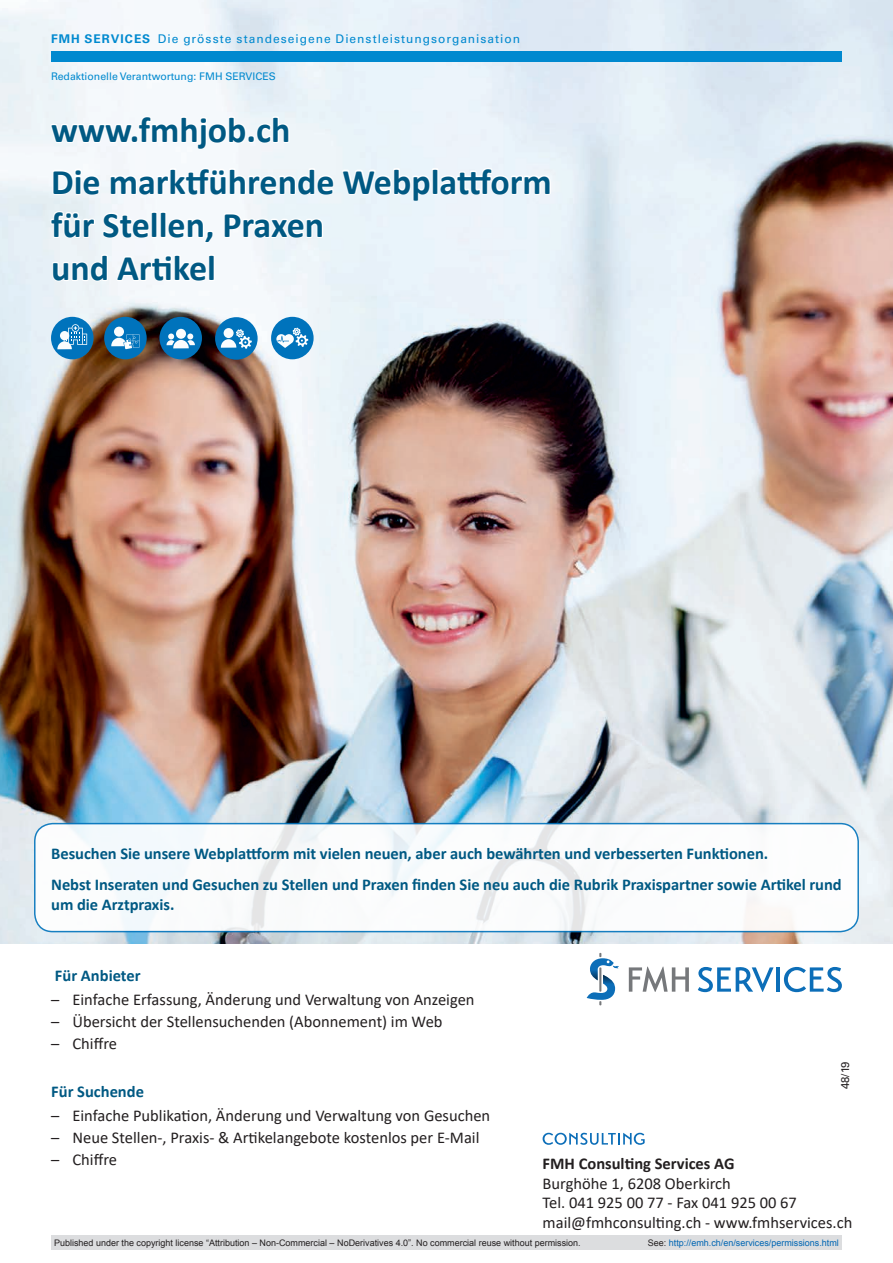
<style>
.page{position:relative;width:893px;height:1263px;background:#fff}
.page>*{position:absolute;margin:0;border:0;box-sizing:border-box;transform-origin:0 0}
.t1{font:700 36px/51.8px "Calibri";color:#005983}
.t2{font:16.5px/19.8px "Calibri";color:#231f20}
.t3{font:700 16.5px/30.5px "Calibri";letter-spacing:-.005em;color:#005983}
.t4{font:700 16.5px "Calibri";color:#231f20}
.t5{font:12px "Univers LT Std";letter-spacing:.08em;color:#0089cf}
.t6{font:11.25px "Univers LT Std";color:#231f20}
.t7{font:10.5px "Univers LT Std";color:#0089cf}
.t8{font:9px "Arial";color:#231f20}
.t9{font:9px "Arial";color:#0166b3}
.s1{font-weight:700}
.s2{color:#231f20}
</style>
<div class="page">
<img style="left:0;top:0;width:893px;height:944px">
<svg style="left:543px;top:1133px;width:102px;height:12px"></svg>
<svg style="left:698px;top:967px;width:75px;height:25px"></svg>
<hr style="left:776px;top:967px;width:4px;height:25px;background:#0c6eb8">
<svg style="left:784px;top:967px;width:58px;height:25px"></svg>
<svg style="left:629px;top:967px;width:60px;height:25px"></svg>
<svg style="left:587px;top:952px;width:32px;height:54px"></svg>
<svg style="left:49px;top:108px;width:503px;height:175px"></svg>
<div style="left:51px;top:317px;width:43px;height:42px;background:#0073bc;border-radius:50%"></div>
<svg style="left:57px;top:324px;width:30px;height:25px"></svg>
<div style="left:104px;top:317px;width:43px;height:42px;background:#0073bc;border-radius:50%"></div>
<div style="left:114px;top:327px;width:10px;height:10px;background:#fbfcfd;border-radius:50%"></div>
<svg style="left:111px;top:334px;width:29px;height:15px"></svg>
<div style="left:159px;top:317px;width:43px;height:42px;background:#0073bc;border-radius:50%"></div>
<div style="left:176px;top:329px;width:10px;height:10px;background:#fbfcfd;border-radius:50%"></div>
<svg style="left:167px;top:333px;width:28px;height:15px"></svg>
<div style="left:215px;top:317px;width:43px;height:43px;background:#0073bc;border-radius:50%"></div>
<svg style="left:221px;top:329px;width:31px;height:20px"></svg>
<div style="left:271px;top:317px;width:43px;height:42px;background:#0073bc;border-radius:50%"></div>
<svg style="left:276px;top:328px;width:32px;height:20px"></svg>
<div style="left:35px;top:824px;width:823px;height:107px;background:#fff;border-radius:18px"></div>
<div style="left:34px;top:823px;width:825px;height:109px;border:2px solid #0073bc;border-radius:18px"></div>
<div style="left:51px;top:51px;width:791px;height:11px;background:#0089cf"></div>
<div style="left:51px;top:1235px;width:791px;height:15px;background:#dcdddf"></div>
<p class="t5" style="left:51px;top:31px;width:470px"><span class="s1">FMH SERVICES</span> Die grösste standeseigene Dienstleistungsorganisation</p>
<p class="t7" style="left:51px;top:70px;width:226px">Redaktionelle Verantwortung: FMH SERVICES</p>
<h1 class="t1" style="left:51px;top:104px;width:502px">www.fmhjob.ch<br>Die marktführende Webplattform</h1>
<h1 class="t1" style="left:51px;top:203px;width:275px;line-height:43.2px">für Stellen, Praxen und Artikel</h1>
<p class="t3" style="left:51px;top:838px;width:792px">Besuchen Sie unsere Webplattform mit vielen neuen, aber auch bewährten und verbesserten Funktionen.<br>Nebst Inseraten und Gesuchen zu Stellen und Praxen finden Sie neu auch die Rubrik Praxispartner sowie Artikel rund</p>
<p class="t3" style="left:51px;top:889px;width:125px">um die Arztpraxis.</p>
<p class="t3" style="left:55px;top:960px;width:87px">Für Anbieter</p>
<p class="t2" style="left:51px;top:989px;width:425px">– Einfache Erfassung, Änderung und Verwaltung von Anzeigen</p>
<p class="t2" style="left:51px;top:1011px;width:393px">– Übersicht der Stellensuchenden (Abonnement) im Web</p>
<p class="t2" style="left:51px;top:1033px;width:67px">– Chiffre</p>
<p class="t3" style="left:51px;top:1076px;width:94px">Für Suchende</p>
<p class="t2" style="left:51px;top:1105px;width:441px">– Einfache Publikation, Änderung und Verwaltung von Gesuchen</p>
<p class="t2" style="left:51px;top:1127px;width:430px">– Neue Stellen-, Praxis- &amp; Artikelangebote kostenlos per E-Mail</p>
<p class="t2" style="left:51px;top:1149px;width:67px">– Chiffre</p>
<p class="t6" style="left:838px;top:1089px;width:29px;rotate:-90deg">48/19</p>
<p class="t4" style="left:543px;top:1152px;width:193px">FMH Consulting Services AG</p>
<p class="t2" style="left:543px;top:1173px;width:311px">Burghöhe 1, 6208 Oberkirch<br>Tel. 041 925 00 77 - Fax 041 925 00 67 mail@fmhconsulting.ch - www.fmhservices.ch</p>
<p class="t8" style="left:54px;top:1237px;width:528px">Published under the copyright license “Attribution – Non-Commercial – NoDerivatives 4.0”. No commercial reuse without permission.</p>
<p class="t9" style="left:648px;top:1237px;width:193px"><span class="s2">See:</span> http://emh.ch/en/services/permissions.html</p>
</div>
